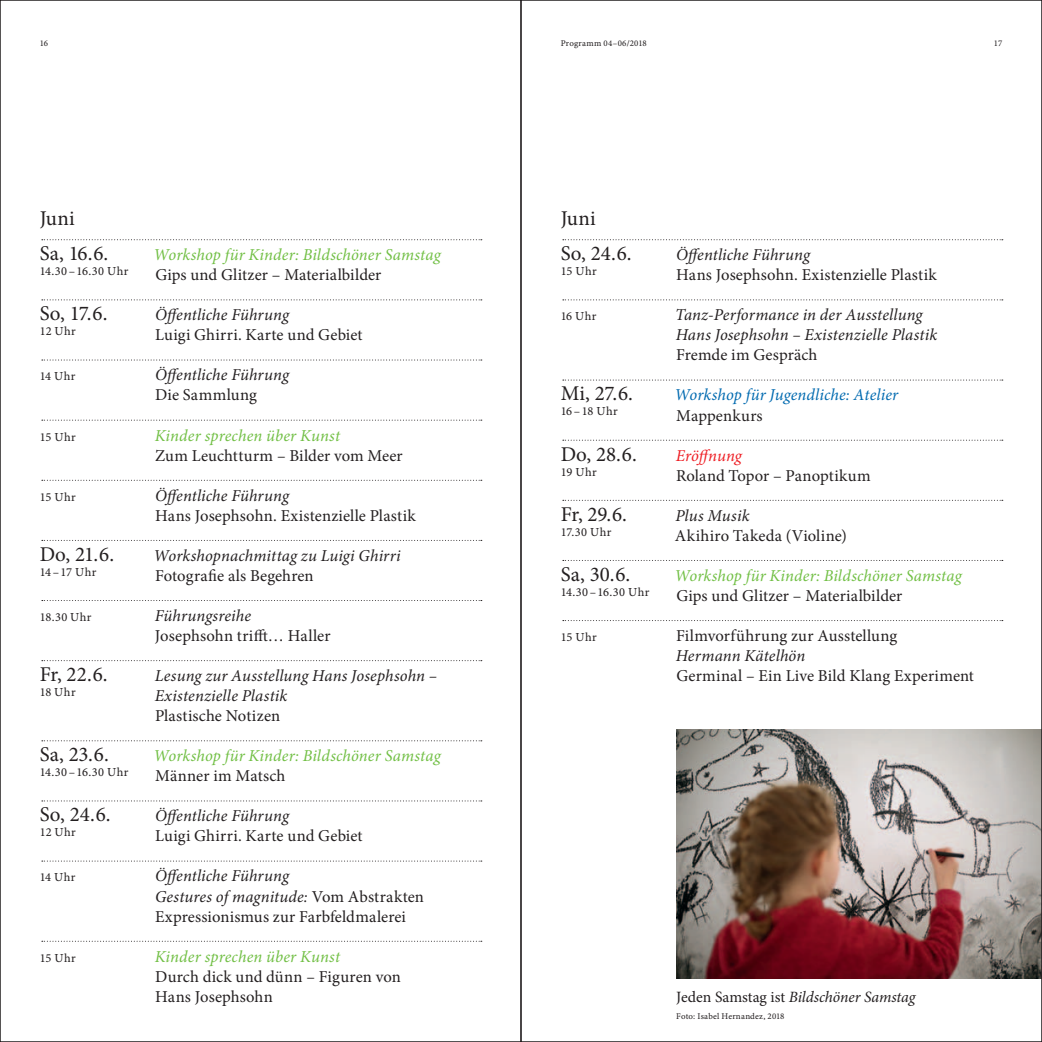
<style>
.page{position:relative;width:1042px;height:1042px;background:#fff}
.page>*{position:absolute;margin:0;border:0;box-sizing:border-box;transform-origin:0 0}
.t1{font:21px/35px "Minion Pro";color:#231f20}
.t2{font:16.62px/20.1px "Minion Pro";letter-spacing:.01em;color:#231f20}
.t3{font:italic 16.62px/20.1px "Minion Pro";letter-spacing:.005em;color:#231f20}
.t4{font:italic 16.62px "Minion Pro";letter-spacing:.005em;color:#71bf44}
.t5{font:italic 16.62px "Minion Pro";letter-spacing:.005em;color:#006ab0}
.t6{font:italic 16.62px "Minion Pro";letter-spacing:.005em;color:#ee1d23}
.t7{font:italic 15.75px "Minion Pro";letter-spacing:-.005em;color:#231f20}
.t8{font:12.25px "Minion Pro Capt";letter-spacing:.03em;color:#231f20}
.t9{font:8.75px "Minion Pro Capt";letter-spacing:.025em;color:#231f20}
.s1{font-style:italic}
.s2{font-style:normal}
</style>
<div class="page">
<svg style="left:42px;top:239px;width:440px;height:1px"></svg>
<svg style="left:42px;top:299px;width:440px;height:1px"></svg>
<svg style="left:42px;top:359px;width:440px;height:1px"></svg>
<svg style="left:42px;top:420px;width:440px;height:1px"></svg>
<svg style="left:42px;top:480px;width:440px;height:1px"></svg>
<svg style="left:42px;top:540px;width:440px;height:1px"></svg>
<svg style="left:42px;top:600px;width:440px;height:1px"></svg>
<svg style="left:42px;top:660px;width:440px;height:1px"></svg>
<svg style="left:42px;top:740px;width:440px;height:1px"></svg>
<svg style="left:42px;top:800px;width:440px;height:1px"></svg>
<svg style="left:42px;top:860px;width:440px;height:1px"></svg>
<svg style="left:42px;top:941px;width:440px;height:1px"></svg>
<svg style="left:563px;top:239px;width:440px;height:1px"></svg>
<svg style="left:563px;top:299px;width:440px;height:1px"></svg>
<svg style="left:563px;top:380px;width:440px;height:1px"></svg>
<svg style="left:563px;top:440px;width:440px;height:1px"></svg>
<svg style="left:563px;top:500px;width:440px;height:1px"></svg>
<svg style="left:563px;top:560px;width:440px;height:1px"></svg>
<svg style="left:563px;top:620px;width:440px;height:1px"></svg>
<img style="left:676px;top:729px;width:364px;height:249px">
<p class="t9" style="left:40px;top:40px;width:10px">16</p>
<p class="t9" style="left:561px;top:40px;width:88px">Programm 04– 06/2018</p>
<p class="t9" style="left:994px;top:40px;width:10px">17</p>
<p class="t1" style="left:40px;top:203px;width:70px">Juni<br>Sa, 16. 6.</p>
<p class="t8" style="left:40px;top:266px;width:90px">14. 30 – 16. 30 Uhr</p>
<p class="t1" style="left:40px;top:298px;width:69px">So, 17. 6.</p>
<p class="t8" style="left:40px;top:326px;width:38px">12 Uhr</p>
<p class="t8" style="left:40px;top:372px;width:37px">14 Uhr</p>
<p class="t8" style="left:40px;top:432px;width:38px">15 Uhr</p>
<p class="t8" style="left:40px;top:492px;width:38px">15 Uhr</p>
<p class="t1" style="left:40px;top:538px;width:76px">Do, 21. 6.</p>
<p class="t8" style="left:40px;top:567px;width:58px">14 – 17 Uhr</p>
<p class="t8" style="left:40px;top:612px;width:53px">18. 30 Uhr</p>
<p class="t1" style="left:40px;top:658px;width:69px">Fr, 22. 6.</p>
<p class="t8" style="left:40px;top:687px;width:37px">18 Uhr</p>
<p class="t1" style="left:40px;top:739px;width:71px">Sa, 23. 6.</p>
<p class="t8" style="left:40px;top:767px;width:90px">14. 30 – 16. 30 Uhr</p>
<p class="t1" style="left:40px;top:799px;width:72px">So, 24. 6.</p>
<p class="t8" style="left:40px;top:827px;width:38px">12 Uhr</p>
<p class="t8" style="left:40px;top:872px;width:37px">14 Uhr</p>
<p class="t8" style="left:40px;top:953px;width:38px">15 Uhr</p>
<p class="t4" style="left:154px;top:248px;width:289px">Workshop für Kinder: Bildschöner Samstag</p>
<p class="t2" style="left:155px;top:266px;width:227px">Gips und Glitzer – Materialbilder</p>
<p class="t3" style="left:155px;top:306px;width:135px">Öffentliche Führung</p>
<p class="t2" style="left:155px;top:326px;width:209px">Luigi Ghirri. Karte und Gebiet</p>
<p class="t3" style="left:155px;top:366px;width:135px">Öffentliche Führung</p>
<p class="t2" style="left:155px;top:386px;width:103px">Die Sammlung</p>
<p class="t4" style="left:155px;top:429px;width:187px">Kinder sprechen über Kunst</p>
<p class="t2" style="left:155px;top:446px;width:249px">Zum Leuchtturm – Bilder vom Meer</p>
<p class="t3" style="left:155px;top:487px;width:135px">Öffentliche Führung</p>
<p class="t2" style="left:155px;top:507px;width:262px">Hans Josephsohn. Existenzielle Plastik</p>
<p class="t3" style="left:154px;top:547px;width:249px">Workshopnachmittag zu Luigi Ghirri</p>
<p class="t2" style="left:155px;top:567px;width:160px">Fotografie als Begehren</p>
<p class="t3" style="left:155px;top:607px;width:98px">Führungsreihe</p>
<p class="t2" style="left:155px;top:627px;width:177px">Josephsohn trifft… Haller</p>
<p class="t3" style="left:155px;top:667px;width:284px">Lesung zur Ausstellung Hans Josephsohn –<br>Existenzielle Plastik</p>
<p class="t2" style="left:155px;top:707px;width:127px">Plastische Notizen</p>
<p class="t4" style="left:154px;top:749px;width:289px">Workshop für Kinder: Bildschöner Samstag</p>
<p class="t2" style="left:155px;top:767px;width:132px">Männer im Matsch</p>
<p class="t3" style="left:155px;top:807px;width:135px">Öffentliche Führung</p>
<p class="t2" style="left:155px;top:827px;width:209px">Luigi Ghirri. Karte und Gebiet</p>
<p class="t2" style="left:155px;top:867px;width:270px"><span class="s1">Öffentliche Führung<br>Gestures of magnitude:</span> Vom Abstrakten<br>Expressionismus zur Farbfeldmalerei</p>
<p class="t4" style="left:155px;top:950px;width:187px">Kinder sprechen über Kunst</p>
<p class="t2" style="left:155px;top:967px;width:247px">Durch dick und dünn – Figuren von<br>Hans Josephsohn</p>
<p class="t1" style="left:561px;top:203px;width:72px">Juni<br>So, 24. 6.</p>
<p class="t8" style="left:561px;top:266px;width:38px">15 Uhr</p>
<p class="t8" style="left:561px;top:311px;width:37px">16 Uhr</p>
<p class="t1" style="left:561px;top:378px;width:74px">Mi, 27. 6.</p>
<p class="t8" style="left:561px;top:407px;width:59px">16 – 18 Uhr</p>
<p class="t1" style="left:561px;top:438px;width:78px">Do, 28. 6.</p>
<p class="t8" style="left:561px;top:467px;width:38px">19 Uhr</p>
<p class="t1" style="left:561px;top:498px;width:68px">Fr, 29. 6.</p>
<p class="t8" style="left:561px;top:527px;width:52px">17. 30 Uhr</p>
<p class="t1" style="left:561px;top:558px;width:71px">Sa, 30. 6.</p>
<p class="t8" style="left:561px;top:587px;width:90px">14. 30 – 16. 30 Uhr</p>
<p class="t8" style="left:561px;top:632px;width:38px">15 Uhr</p>
<p class="t3" style="left:676px;top:246px;width:135px">Öffentliche Führung</p>
<p class="t2" style="left:676px;top:266px;width:262px">Hans Josephsohn. Existenzielle Plastik</p>
<p class="t3" style="left:675px;top:306px;width:264px">Tanz-Performance in der Ausstellung<br>Hans Josephsohn – Existenzielle Plastik</p>
<p class="t2" style="left:676px;top:346px;width:143px">Fremde im Gespräch</p>
<p class="t5" style="left:674px;top:388px;width:225px">Workshop für Jugendliche: Atelier</p>
<p class="t2" style="left:676px;top:406px;width:88px">Mappenkurs</p>
<p class="t6" style="left:676px;top:449px;width:68px">Eröffnung</p>
<p class="t2" style="left:676px;top:467px;width:196px">Roland Topor – Panoptikum</p>
<p class="t3" style="left:675px;top:507px;width:75px">Plus Musik</p>
<p class="t2" style="left:675px;top:527px;width:173px">Akihiro Takeda (Violine)</p>
<p class="t4" style="left:674px;top:569px;width:289px">Workshop für Kinder: Bildschöner Samstag</p>
<p class="t2" style="left:676px;top:587px;width:227px">Gips und Glitzer – Materialbilder</p>
<p class="t2" style="left:676px;top:627px;width:223px">Filmvorführung zur Ausstellung</p>
<p class="t3" style="left:676px;top:647px;width:131px">Hermann Kätelhön</p>
<p class="t2" style="left:676px;top:667px;width:299px">Germinal – Ein Live Bild Klang Experiment</p>
<p class="t7" style="left:676px;top:990px;width:241px"><span class="s2">Jeden Samstag ist</span> Bildschöner Samstag</p>
<p class="t9" style="left:676px;top:1012px;width:110px">Foto: Isabel Hernandez, 2018</p>
</div>
